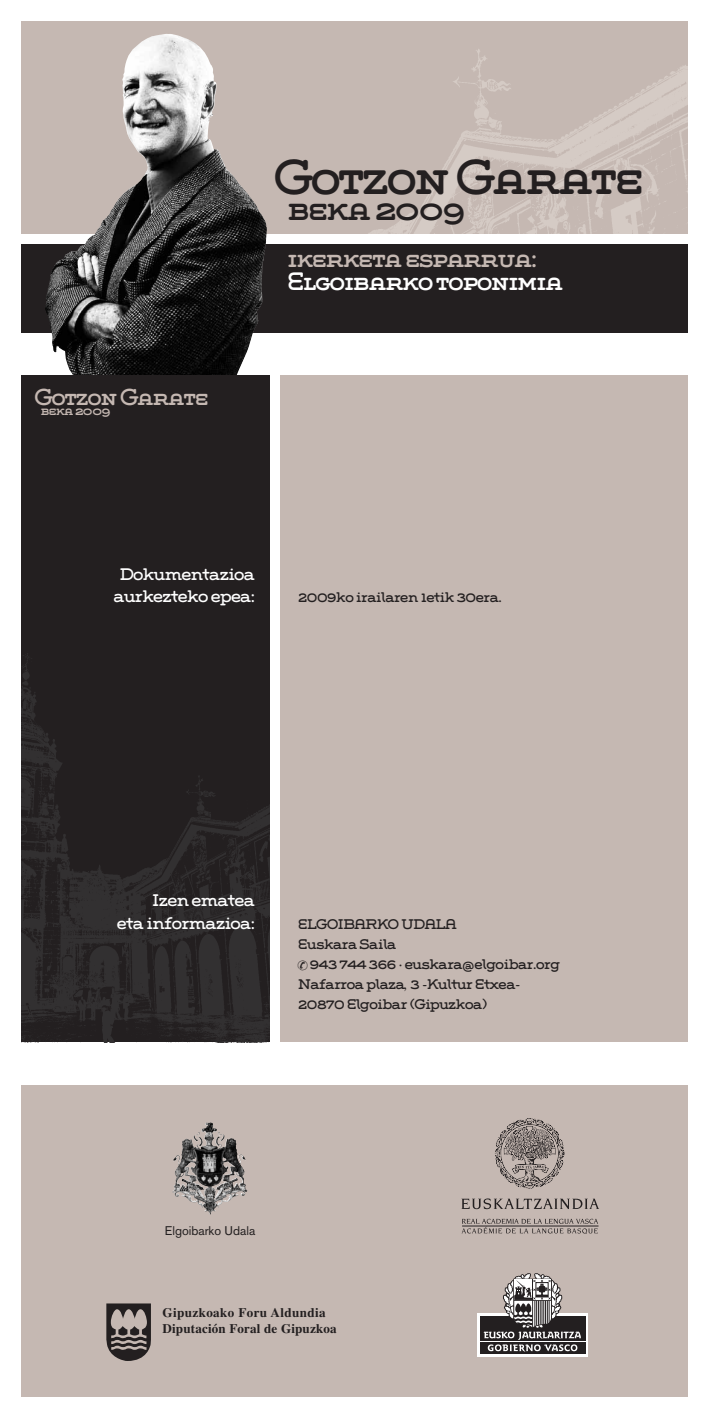
<style>
.page{position:relative;width:709px;height:1418px;background:#fff}
.page>*{position:absolute;margin:0;border:0;box-sizing:border-box;transform-origin:0 0}
.t1{font:43.75px "Grover Slab Caps";letter-spacing:-.1em;color:#231f20}
.t2{font:30px "Grover Slab Caps";letter-spacing:-.1em;color:#231f20}
.t3{font:22.5px "Grover Slab Caps";letter-spacing:-.1em;color:#fff}
.t4{font:22.5px "Grover Slab Caps";letter-spacing:-.1em;color:#c5b8b2}
.t5{font:20.62px "Grover Slab Caps";letter-spacing:-.1em;color:#c5b8b2}
.t6{font:15px/22.5px "Grover Slab";letter-spacing:-.085em;color:#fff;text-align:right}
.t7{font:700 13.12px/16.1px "Times";letter-spacing:.01em;color:#231f20}
.t8{font:12.5px/20px "Grover Slab";letter-spacing:-.08em;color:#231f20}
.t9{font:12.5px "Akzidenz Grotesk BE";color:#231f20}
.t10{font:11.75px "Grover Slab Caps";letter-spacing:-.1em;color:#c5b8b2}
</style>
<div class="page">
<div style="left:21px;top:1084px;width:666px;height:312px;background:#c5b8b2"></div>
<svg style="left:477px;top:1313px;width:110px;height:43px"></svg>
<div style="left:480px;top:1316px;width:105px;height:38px;background:#231f20"></div>
<hr style="left:479px;top:1340px;width:107px;height:1px;background:#fff">
<svg style="left:483px;top:1273px;width:98px;height:78px"></svg>
<img style="left:186px;top:1122px;width:38px;height:27px">
<svg style="left:106px;top:1303px;width:45px;height:57px"></svg>
<div style="left:21px;top:21px;width:666px;height:213px;background:#c5b8b2"></div>
<img style="left:368px;top:49px;width:319px;height:185px">
<div style="left:21px;top:244px;width:666px;height:89px;background:#231f20"></div>
<img style="left:45px;top:34px;width:222px;height:342px">
<div style="left:280px;top:376px;width:407px;height:666px;background:#c5b8b2"></div>
<div style="left:21px;top:376px;width:248px;height:666px;background:#231f20"></div>
<img style="left:21px;top:653px;width:248px;height:389px">
<svg style="left:461px;top:1118px;width:138px;height:115px"></svg>
<h3 class="t5" style="left:34px;top:385px;width:177px">Gotzon Garate</h3>
<p class="t10" style="left:40px;top:404px;width:72px">beka 2009</p>
<h1 class="t1" style="left:273px;top:153px;width:374px">Gotzon Garate</h1>
<h2 class="t2" style="left:287px;top:192px;width:181px">beka 2009</h2>
<h3 class="t4" style="left:287px;top:246px;width:252px">ikerketa esparrua:</h3>
<h3 class="t3" style="left:287px;top:268px;width:278px">Elgoibarko toponimia</h3>
<p class="t6" style="left:113px;top:563px;width:143px;text-align:center">Dokumentazioa aurkezteko epea:</p>
<p class="t8" style="left:298px;top:588px;width:206px">2009ko irailaren 1etik 30era.</p>
<p class="t6" style="left:117px;top:889px;width:140px">Izen ematea<br>eta informazioa:</p>
<p class="t8" style="left:298px;top:914px;width:264px">ELGOIBARKO UDALA<br>Euskara Saila<br>✆ 943 744 366 · euskara@elgoibar.org<br>Nafarroa plaza, 3 -Kultur Etxea-<br>20870 Elgoibar (Gipuzkoa)</p>
<p class="t9" style="left:165px;top:1225px;width:92px">Elgoibarko Udala</p>
<p class="t7" style="left:163px;top:1305px;width:176px">Gipuzkoako Foru Aldundia<br>Diputación Foral de Gipuzkoa</p>
</div>
